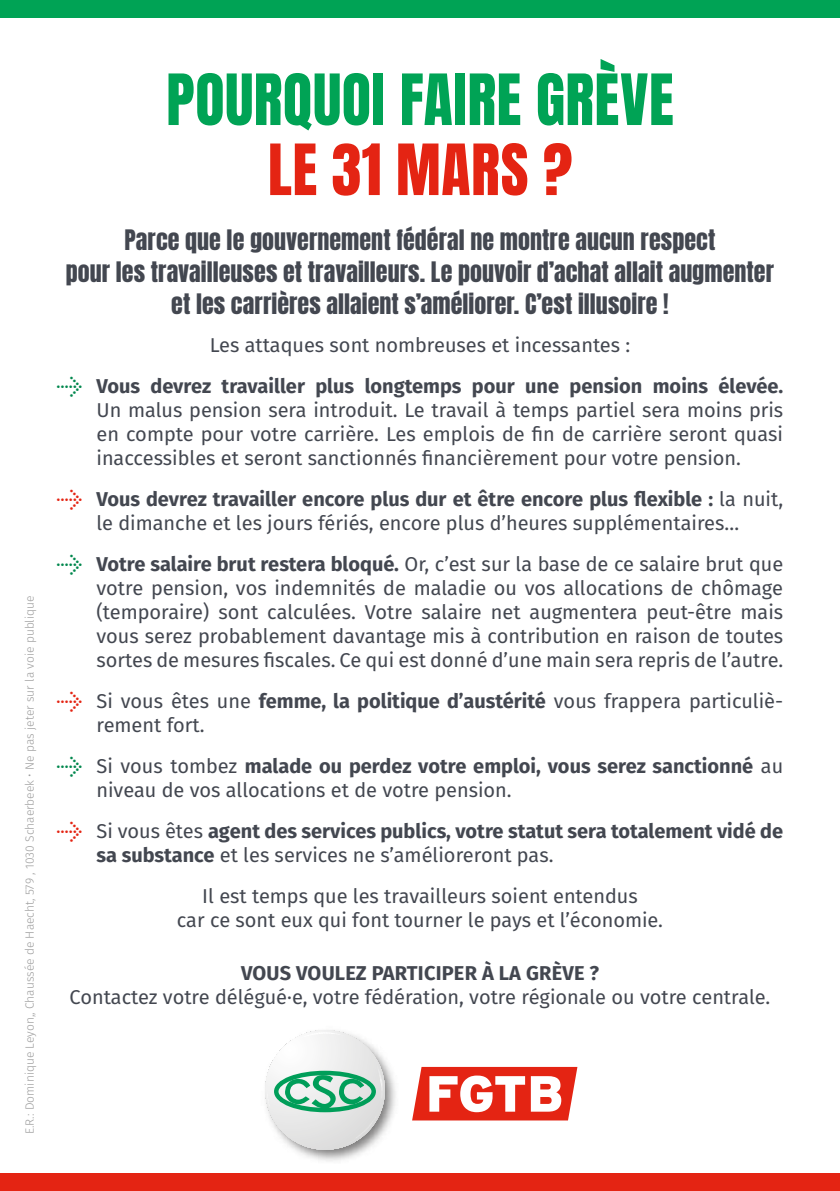
<style>
.page{position:relative;width:840px;height:1191px;background:#fff}
.page>*{position:absolute;margin:0;border:0;box-sizing:border-box;transform-origin:0 0}
.t1{font:60px "Anton";letter-spacing:.005em;color:#00a355}
.t2{font:60px "Anton";letter-spacing:.01em;color:#e42413}
.t3{font:24px/32px "Anton";color:#434750;text-align:center}
.t4{font:20px/24px "Fira Sans";color:#434750;text-align:justify}
.t5{font:700 20px/41px "Fira Sans";color:#434750;text-align:center}
.t6{font:300 12px "Fira Sans";color:#9d9d9d}
.s1{font-weight:400}
.s2{font-family:"Arrowstfb";font-weight:400;color:#00874d}
.s3{font-family:"Arrowstfb";color:#e42413}
.s4{font-weight:700}
.s5{font-family:"Arrowstfb";color:#00874d}
.s6{font-family:"Arrowstfb";font-weight:400;color:#e42413}
</style>
<div class="page">
<div style="left:0;top:0;width:839px;height:17px;background:#00a355"></div>
<div style="left:0;top:1174px;width:839px;height:17px;background:#e42413"></div>
<svg style="left:412px;top:1067px;width:165px;height:53px"></svg>
<img style="left:294px;top:1060px;width:102px;height:101px">
<svg style="left:265px;top:1030px;width:119px;height:119px"></svg>
<p class="t6" style="left:21px;top:1134px;width:540px;rotate:-90deg">E.R.: Dominique Leyon,, Chaussée de Haecht, 579 , 1030 Schaerbeek • Ne pas jeter sur la voie publique</p>
<h1 class="t1" style="left:166px;top:69px;width:508px">POURQUOI FAIRE GRÈVE</h1>
<h1 class="t2" style="left:268px;top:139px;width:306px">LE 31 MARS ?</h1>
<p class="t3" style="left:66px;top:225px;width:709px">Parce que le gouvernement fédéral ne montre aucun respect<br>pour les travailleuses et travailleurs. Le pouvoir d’achat allait augmenter et les carrières allaient s’améliorer. C’est illusoire !</p>
<p class="t5" style="left:57px;top:323px;width:727px"><span class="s1">Les attaques sont nombreuses et incessantes :<br></span><span class="s2">G</span> Vous devrez travailler plus longtemps pour une pension moins élevée.</p>
<p class="t4" style="left:96px;top:398px;width:688px">Un malus pension sera introduit. Le travail à temps partiel sera moins pris en compte pour votre carrière. Les emplois de fin de carrière seront quasi inaccessibles et seront sanctionnés financièrement pour votre pension.</p>
<p class="t4" style="left:57px;top:487px;width:727px;text-align:center"><span class="s3">G</span> <span class="s4">Vous devrez travailler encore plus dur et être encore plus flexible :</span> la nuit, le dimanche et les jours fériés, encore plus d’heures supplémentaires…</p>
<p class="t4" style="left:96px;top:552px;width:688px;text-indent:-40px"><span class="s5">G</span> <span class="s4">Votre salaire brut restera bloqué.</span> Or, c’est sur la base de ce salaire brut que votre pension, vos indemnités de maladie ou vos allocations de chômage (temporaire) sont calculées. Votre salaire net augmentera peut-être mais vous serez probablement davantage mis à contribution en raison de toutes sortes de mesures fiscales. Ce qui est donné d’une main sera repris de l’autre.</p>
<p class="t4" style="left:96px;top:689px;width:688px;text-indent:-40px"><span class="s3">G</span> Si vous êtes une <span class="s4">femme, la politique d’austérité</span> vous frappera particuliè&shy;rement fort.</p>
<p class="t4" style="left:96px;top:754px;width:687px;text-indent:-40px"><span class="s5">G</span> Si vous tombez <span class="s4">malade ou perdez votre emploi, vous serez sanctionné</span> au niveau de vos allocations et de votre pension.</p>
<p class="t5" style="left:96px;top:818px;width:687px;line-height:24px;text-align:left;text-indent:-40px"><span class="s6">G</span> <span class="s1">Si vous êtes</span> agent des services publics, votre statut sera totalement vidé de sa substance <span class="s1">et les services ne s’amélioreront pas.</span></p>
<p class="t4" style="left:177px;top:884px;width:487px;text-align:center">Il est temps que les travailleurs soient entendus<br>car ce sont eux qui font tourner le pays et l’économie.</p>
<p class="t5" style="left:241px;top:951px;width:359px">VOUS VOULEZ PARTICIPER À LA GRÈVE ?</p>
<p class="t4" style="left:70px;top:984px;width:702px">Contactez votre délégué·e, votre fédération, votre régionale ou votre centrale.</p>
</div>
